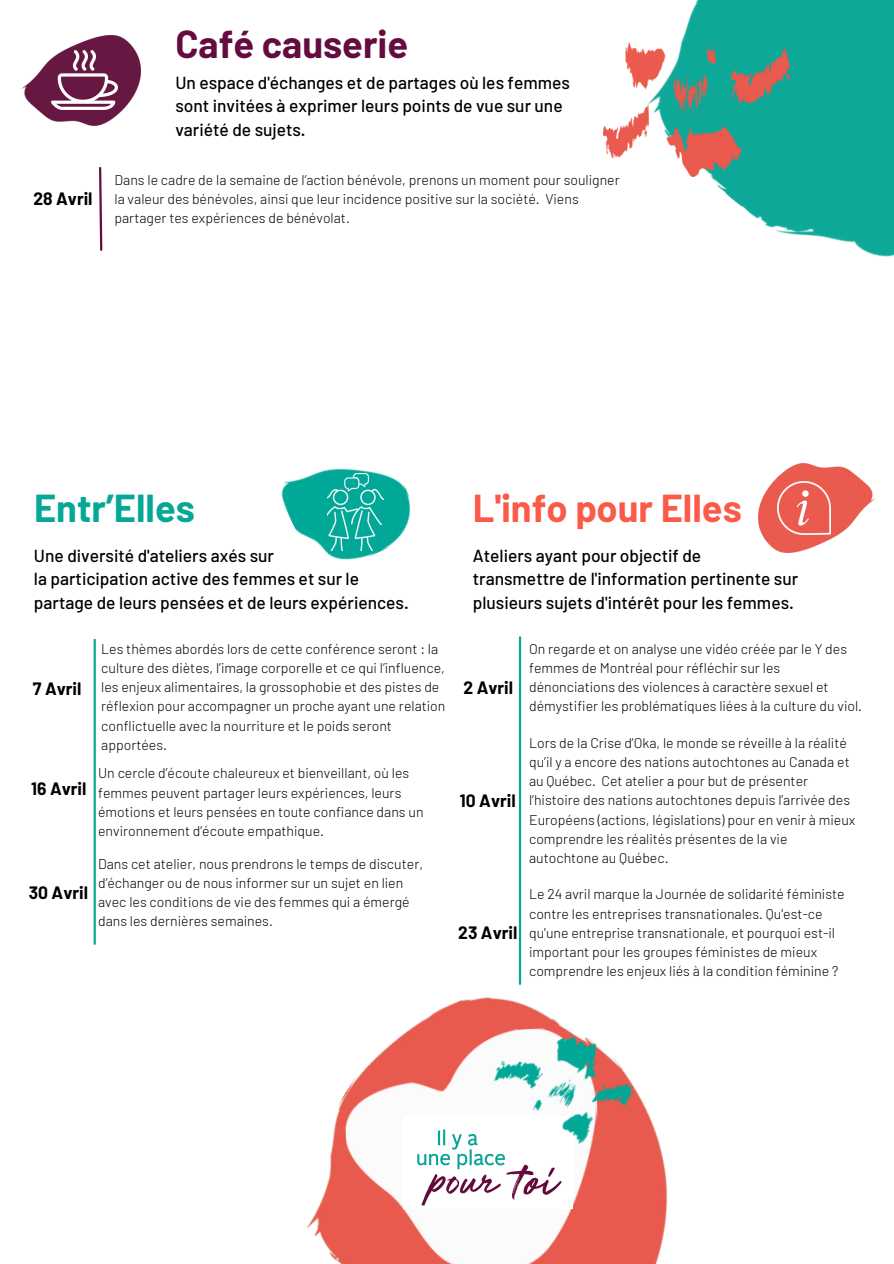
<style>
.page{position:relative;width:894px;height:1264px;background:#fff}
.page>*{position:absolute;margin:0;border:0;box-sizing:border-box;transform-origin:0 0}
.t1{font:700 38.1px "Barlow";color:#fb5a48}
.t2{font:700 38.1px "Barlow";color:#640c3f}
.t3{font:700 38.1px "Barlow";color:#05a895}
.t4{font:500 17.4px/23.7px "Barlow";color:#000}
.t5{font:700 17.4px "Barlow";color:#000}
.t6{font:300 14.1px/19.2px "Barlow";color:#000}
</style>
<div class="page">
<img style="left:22px;top:35px;width:119px;height:90px">
<img style="left:51px;top:50px;width:66px;height:59px">
<hr style="left:94px;top:639px;width:2px;height:304px;background:#08a895">
<img style="left:281px;top:468px;width:130px;height:92px">
<img style="left:327px;top:474px;width:56px;height:76px">
<img style="left:758px;top:464px;width:117px;height:89px">
<img style="left:777px;top:482px;width:53px;height:53px">
<img style="left:628px;top:0;width:265px;height:257px">
<img style="left:603px;top:43px;width:186px;height:134px">
<img style="left:307px;top:945px;width:361px;height:318px">
<img style="left:342px;top:1026px;width:260px;height:237px">
<img style="left:404px;top:1116px;width:168px;height:92px">
<img style="left:488px;top:1005px;width:155px;height:147px">
<svg style="left:99px;top:167px;width:4px;height:84px"></svg>
<hr style="left:518px;top:637px;width:3px;height:346px;background:#08a895">
<p class="t2" style="left:175px;top:20px;width:234px">Café causerie</p>
<p class="t5" style="left:33px;top:188px;width:61px">28 Avril</p>
<p class="t4" style="left:175px;top:70px;width:396px">Un espace d'échanges et de partages où les femmes sont invitées à exprimer leurs points de vue sur une variété de sujets.</p>
<p class="t6" style="left:114px;top:169px;width:506px">Dans le cadre de la semaine de l’action bénévole, prenons un moment pour souligner la valeur des bénévoles, ainsi que leur incidence positive sur la société. Viens partager tes expériences de bénévolat.</p>
<p class="t3" style="left:34px;top:483px;width:162px">Entr’Elles</p>
<h2 class="t1" style="left:473px;top:483px;width:270px">L'info pour Elles</h2>
<h1 class="t4" style="left:34px;top:542px;width:376px">Une diversité d'ateliers axés sur<br>la participation active des femmes et sur le partage de leurs pensées et de leurs expériences.</h1>
<p class="t4" style="left:472px;top:542px;width:327px">Ateliers ayant pour objectif de<br>transmettre de l'information pertinente sur plusieurs sujets d'intérêt pour les femmes.</p>
<p class="t6" style="left:101px;top:638px;width:345px">Les thèmes abordés lors de cette conférence seront : la culture des diètes, l’image corporelle et ce qui l’influence, les enjeux alimentaires, la grossophobie et des pistes de réflexion pour accompagner un proche ayant une relation conflictuelle avec la nourriture et le poids seront apportées.</p>
<h1 class="t6" style="left:98px;top:763px;width:327px">Un cercle d’écoute chaleureux et bienveillant, où les femmes peuvent partager leurs expériences, leurs émotions et leurs pensées en toute confiance dans un environnement d’écoute empathique.</h1>
<h2 class="t6" style="left:98px;top:853px;width:326px">Dans cet atelier, nous prendrons le temps de discuter, d’échanger ou de nous informer sur un sujet en lien avec les conditions de vie des femmes qui a émergé dans les dernières semaines.</h2>
<h2 class="t5" style="left:33px;top:677px;width:50px">7 Avril</h2>
<p class="t5" style="left:463px;top:676px;width:51px">2 Avril</p>
<h1 class="t5" style="left:31px;top:777px;width:57px">16 Avril</h1>
<h2 class="t5" style="left:460px;top:789px;width:57px">10 Avril</h2>
<p class="t5" style="left:29px;top:881px;width:61px">30 Avril</p>
<p class="t5" style="left:458px;top:921px;width:61px">23 Avril</p>
<h2 class="t6" style="left:529px;top:638px;width:334px">On regarde et on analyse une vidéo créée par le Y des femmes de Montréal pour réfléchir sur les dénonciations des violences à caractère sexuel et démystifier les problématiques liées à la culture du viol.</h2>
<h2 class="t6" style="left:529px;top:732px;width:328px">Lors de la Crise d’Oka, le monde se réveille à la réalité qu’il y a encore des nations autochtones au Canada et au Québec. Cet atelier a pour but de présenter l’histoire des nations autochtones depuis l’arrivée des Européens (actions, législations) pour en venir à mieux comprendre les réalités présentes de la vie autochtone au Québec.</h2>
<h2 class="t6" style="left:529px;top:884px;width:317px">Le 24 avril marque la Journée de solidarité féministe contre les entreprises transnationales. Qu'est-ce qu'une entreprise transnationale, et pourquoi est-il important pour les groupes féministes de mieux comprendre les enjeux liés à la condition féminine ?</h2>
</div>
